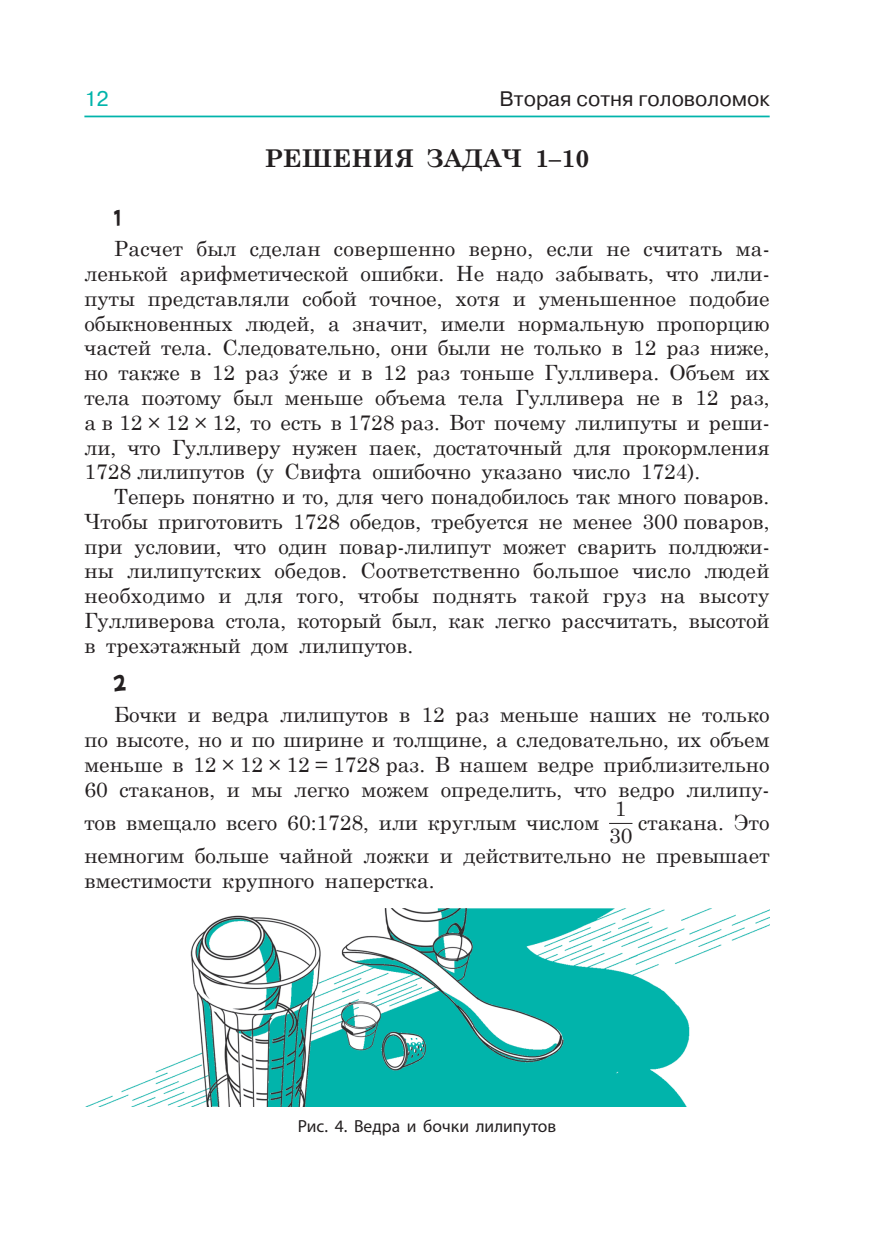
<style>
.page{position:relative;width:869px;height:1241px;background:#fff}
.page>*{position:absolute;margin:0;border:0;box-sizing:border-box;transform-origin:0 0}
.t1{font:700 24.5px "Century Schoolbook";color:#231f20}
.t2{font:24.5px "v Holy Mackerel";color:#231f20}
.t3{font:21px/24.7px "Century Schoolbook";color:#231f20;text-align:justify}
.t4{font:21px "Pragmatica C";color:#231f20}
.t5{font:21px "Pragmatica C";color:#01b4ab}
.t6{font:17.5px "Myriad Pro";color:#231f20}
.s1{font-family:"Newton Phonetic C"}
</style>
<div class="page">
<hr style="left:84px;top:116px;width:685px;height:1px;background:#01b4ab">
<svg style="left:609px;top:822px;width:23px;height:1px"></svg>
<img style="left:89px;top:908px;width:680px;height:197px">
<p class="t5" style="left:84px;top:87px;width:26px">12</p>
<p class="t4" style="left:499px;top:87px;width:271px">Вторая сотня головоломок</p>
<p class="t1" style="left:264px;top:139px;width:326px">РЕШЕНИЯ ЗАДАЧ 1–10</p>
<p class="t2" style="left:114px;top:205px;width:8px">1</p>
<p class="t3" style="left:84px;top:234px;width:686px;text-indent:30px">Расчет был сделан совершенно верно, если не считать ма&shy;ленькой арифметической ошибки. Не надо забывать, что лили&shy;путы представляли собой точное, хотя и уменьшенное подобие обыкновенных людей, а значит, имели нормальную пропорцию частей тела. Следовательно, они были не только в 12 раз ниже, но также в 12 раз у<span class="s1">2</span>же и в 12 раз тоньше Гулливера. Объем их тела поэтому был меньше объема тела Гулливера не в 12 раз, а в 12 × 12 × 12, то есть в 1728 раз. Вот почему лилипуты и реши&shy;ли, что Гулливеру нужен паек, достаточный для прокормления 1728 лилипутов (у Свифта ошибочно указано число 1724).</p>
<p class="t3" style="left:84px;top:482px;width:686px;text-align:left;text-indent:30px">Теперь понятно и то, для чего понадобилось так много поваров.<br>Чтобы приготовить 1728 обедов, требуется не менее 300 поваров, при условии, что один повар-лилипут может сварить полдюжи&shy;ны лилипутских обедов. Соответственно большое число людей необходимо и для того, чтобы поднять такой груз на высоту Гулливерова стола, который был, как легко рассчитать, высотой в трехэтажный дом лилипутов.</p>
<p class="t2" style="left:114px;top:670px;width:12px">2</p>
<p class="t3" style="left:84px;top:700px;width:686px;text-indent:30px">Бочки и ведра лилипутов в 12 раз меньше наших не только по высоте, но и по ширине и толщине, а следовательно, их объем меньше в 12 × 12 × 12 = 1728 раз. В нашем ведре приблизительно 60 стаканов, и мы легко можем определить, что ведро лилипу-</p>
<p class="t3" style="left:84px;top:808px;width:516px">тов вмещало всего 60:1728, или круглым числом</p>
<p class="t3" style="left:608px;top:792px;width:25px;line-height:27.7px">1<br>30</p>
<p class="t3" style="left:84px;top:803px;width:686px;line-height:33.2px;text-align:right">стакана. Это<br>немногим больше чайной ложки и действительно не превышает</p>
<p class="t3" style="left:84px;top:866px;width:348px">вместимости крупного наперстка.</p>
<p class="t6" style="left:298px;top:1115px;width:260px">Рис. 4. Ведра и бочки лилипутов</p>
</div>
